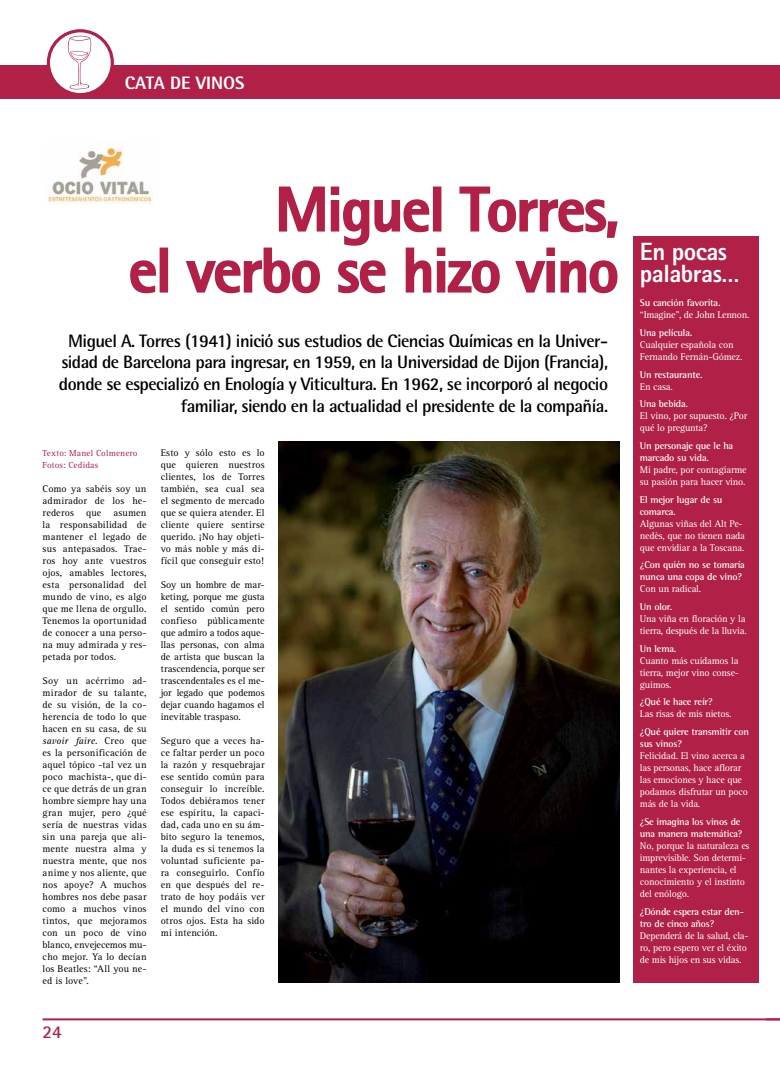
<style>
.page{position:relative;width:780px;height:1072px;background:#fff}
.page>*{position:absolute;margin:0;border:0;box-sizing:border-box;transform-origin:0 0}
.t1{font:800 63px/61px "Rotis Sans Serif";letter-spacing:-.03em;color:#b02047;text-align:right}
.t2{font:800 25px/22px "Rotis Sans Serif";letter-spacing:-.02em;color:#fff}
.t3{font:700 18px/21.6px "Rotis Semi Sans";letter-spacing:-.03em;color:#000;text-align:right}
.t4{font:800 18px "Rotis Semi Sans";color:#fff}
.t5{font:700 18px "Rotis Sans Serif";color:#b02047}
.t6{font:10px/12px "Rotis Serif";letter-spacing:.01em;color:#000;text-align:justify}
.t7{font:10px/12px "Rotis Serif";letter-spacing:-.02em;color:#fff}
.t8{font:700 10px/12px "Rotis Semi Serif";letter-spacing:-.02em;color:#fff}
.t9{font:9px/12px "Rotis Serif";letter-spacing:.02em;color:#b02047}
.s1{font-style:italic}
</style>
<div class="page">
<div style="left:0;top:66px;width:780px;height:33px;background:#b02047"></div>
<hr style="left:43px;top:1018px;width:737px;height:2px;background:#b02047">
<svg style="left:48px;top:31px;width:64px;height:64px"></svg>
<div style="left:47px;top:29px;width:67px;height:67px;border:3px solid #b02047;border-radius:50%"></div>
<svg style="left:66px;top:36px;width:25px;height:53px"></svg>
<div style="left:633px;top:236px;width:125px;height:746px;background:#b02047"></div>
<img style="left:279px;top:441px;width:340px;height:541px">
<svg style="left:130px;top:260px;width:26px;height:34px"></svg>
<div style="left:160px;top:247px;width:8px;height:45px;border:2px solid #b02047"></div>
<svg style="left:185px;top:186px;width:433px;height:108px"></svg>
<img style="left:47px;top:145px;width:111px;height:60px">
<h3 class="t4" style="left:125px;top:71px;width:121px">CATA DE VINOS</h3>
<h1 class="t1" style="left:128px;top:178px;width:492px">Miguel Torres,<br>el verbo se hizo vino</h1>
<p class="t3" style="left:59px;top:330px;width:550px">Miguel A. Torres (1941) inició sus estudios de Ciencias Químicas en la Univer&shy;sidad de Barcelona para ingresar, en 1959, en la Universidad de Dijon (Francia), donde se especializó en Enología y Viticultura. En 1962, se incorporó al negocio familiar, siendo en la actualidad el presidente de la compañía.</p>
<p class="t9" style="left:43px;top:447px;width:96px">Texto: Manel Colmenero<br>Fotos: Cedidas</p>
<p class="t6" style="left:43px;top:483px;width:105px">Como ya sabéis soy un admirador de los he&shy;rederos que asumen la responsabilidad de mantener el legado de sus antepasados. Trae&shy;ros hoy ante vuestros ojos, amables lectores, esta personalidad del mundo de vino, es algo que me llena de orgullo.<br>Tenemos la oportunidad de conocer a una perso&shy;na muy admirada y res&shy;petada por todos.</p>
<p class="t6" style="left:43px;top:675px;width:105px">Soy un acérrimo ad&shy;mirador de su talante, de su visión, de la co&shy;herencia de todo lo que hacen en su casa, de su <span class="s1">savoir faire</span>. Creo que es la personificación de aquel tópico -tal vez un poco machista-, que di&shy;ce que detrás de un gran hombre siempre hay una gran mujer, pero ¿qué sería de nuestras vidas sin una pareja que ali&shy;mente nuestra alma y nuestra mente, que nos anime y nos aliente, que nos apoye? A muchos hombres nos debe pasar como a muchos vinos tintos, que mejoramos con un poco de vino blanco, envejecemos mu&shy;cho mejor. Ya lo decían los Beatles: “All you ne&shy;ed is love”.</p>
<p class="t6" style="left:161px;top:447px;width:105px">Esto y sólo esto es lo que quieren nuestros clientes, los de Torres también, sea cual sea el segmento de mercado que se quiera atender. El cliente quiere sentirse querido. ¡No hay objeti&shy;vo más noble y más di&shy;fícil que conseguir esto!</p>
<p class="t6" style="left:161px;top:579px;width:105px">Soy un hombre de mar&shy;keting, porque me gusta el sentido común pero confieso públicamente que admiro a todos aque&shy;llas personas, con alma de artista que buscan la trascendencia, porque ser trascendentales es el me&shy;jor legado que podemos dejar cuando hagamos el inevitable traspaso.</p>
<p class="t6" style="left:161px;top:735px;width:105px">Seguro que a veces ha&shy;ce faltar perder un poco la razón y resquebrajar ese sentido común para conseguir lo increíble.<br>Todos debiéramos tener ese espíritu, la capaci&shy;dad, cada uno en su ám&shy;bito seguro la tenemos, la duda es si tenemos la voluntad suficiente pa&shy;ra conseguirlo. Confío en que después del re&shy;trato de hoy podáis ver el mundo del vino con otros ojos. Esta ha sido mi intención.</p>
<h3 class="t5" style="left:43px;top:1020px;width:21px">24</h3>
<h2 class="t2" style="left:640px;top:240px;width:101px">En pocas palabras…</h2>
<p class="t8" style="left:640px;top:297px;width:82px">Su canción favorita.</p>
<p class="t7" style="left:640px;top:309px;width:111px">“Imagine”, de John Lennon.</p>
<p class="t8" style="left:640px;top:326px;width:54px">Una película.</p>
<p class="t7" style="left:640px;top:339px;width:104px">Cualquier española con<br>Fernando Fernán-Gómez.</p>
<p class="t8" style="left:640px;top:368px;width:64px">Un restaurante.</p>
<p class="t7" style="left:640px;top:380px;width:34px">En casa.</p>
<p class="t8" style="left:640px;top:398px;width:50px">Una bebida.</p>
<p class="t7" style="left:640px;top:410px;width:109px">El vino, por supuesto. ¿Por qué lo pregunta?</p>
<p class="t8" style="left:640px;top:439px;width:95px">Un personaje que le ha marcado su vida.</p>
<p class="t7" style="left:640px;top:464px;width:108px">Mi padre, por contagiarme su pasión para hacer vino.</p>
<p class="t8" style="left:640px;top:493px;width:84px">El mejor lugar de su comarca.</p>
<p class="t7" style="left:640px;top:517px;width:107px">Algunas viñas del Alt Pe&shy;nedès, que no tienen nada que envidiar a la Toscana.</p>
<p class="t8" style="left:640px;top:559px;width:106px">¿Con quién no se tomaría nunca una copa de vino?</p>
<p class="t7" style="left:640px;top:583px;width:63px">Con un radical.</p>
<p class="t8" style="left:640px;top:600px;width:34px">Un olor.</p>
<p class="t7" style="left:640px;top:613px;width:108px">Una viña en floración y la tierra, después de la lluvia.</p>
<p class="t8" style="left:640px;top:642px;width:38px">Un lema.</p>
<p class="t7" style="left:640px;top:654px;width:101px;text-align:justify">Cuanto más cuidamos la tierra, mejor vino conse&shy;guimos.</p>
<p class="t8" style="left:640px;top:696px;width:74px">¿Qué le hace reír?</p>
<p class="t7" style="left:640px;top:708px;width:93px">Las risas de mis nietos.</p>
<p class="t8" style="left:640px;top:725px;width:110px">¿Qué quiere transmitir con sus vinos?</p>
<p class="t7" style="left:640px;top:750px;width:110px">Felicidad. El vino acerca a las personas, hace aflorar las emociones y hace que podamos disfrutar un poco más de la vida.</p>
<p class="t8" style="left:640px;top:815px;width:104px">¿Se imagina los vinos de una manera matemática?</p>
<p class="t7" style="left:640px;top:839px;width:111px">No, porque la naturaleza es imprevisible. Son determi&shy;nantes la experiencia, el conocimiento y el instinto del enólogo.</p>
<p class="t8" style="left:640px;top:905px;width:106px">¿Dónde espera estar den&shy;tro de cinco años?</p>
<p class="t7" style="left:640px;top:929px;width:110px">Dependerá de la salud, cla&shy;ro, pero espero ver el éxito de mis hijos en sus vidas.</p>
</div>
